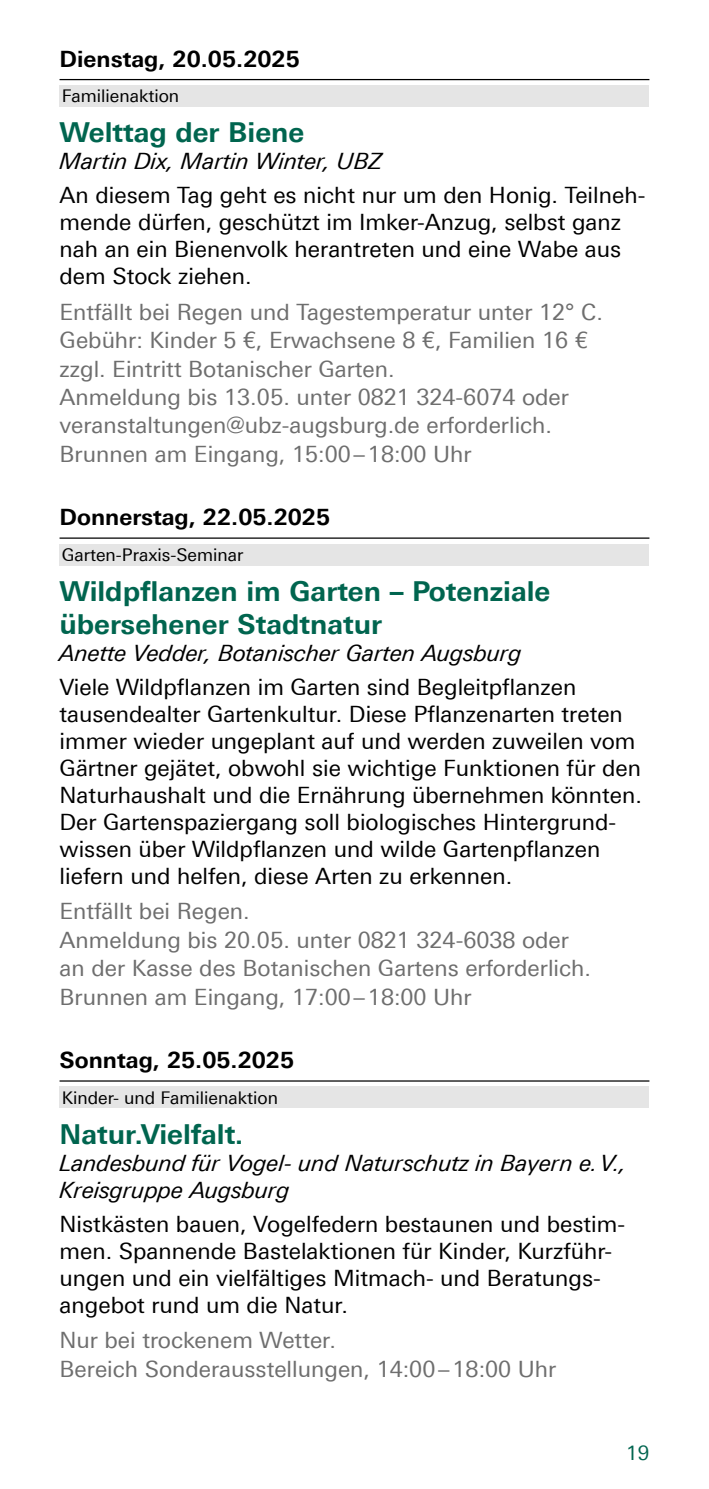
<style>
.page{position:relative;width:709px;height:1489px;background:#fff}
.page>*{position:absolute;margin:0;border:0;box-sizing:border-box;transform-origin:0 0}
.t1{font:700 27.5px/33px "Univers For Augsburg";color:#00654f}
.t2{font:22.5px/27px "Univers For Augsburg";color:#000}
.t3{font:22.5px/28.2px "Univers For Augsburg";color:#6e6e6e}
.t4{font:italic 22.5px/27px "Univers For Augsburg";color:#000}
.t5{font:700 22.5px "Univers For Augsburg";color:#000}
.t6{font:20px "Univers For Augsburg";color:#00654f}
.t7{font:17.5px "Univers For Augsburg";color:#000}
</style>
<div class="page">
<hr style="left:60px;top:79px;width:589px;height:1px;background:#000">
<div style="left:60px;top:85px;width:589px;height:22px;background:#e5e5e5"></div>
<hr style="left:60px;top:537px;width:589px;height:1px;background:#000">
<div style="left:60px;top:543px;width:589px;height:22px;background:#e5e5e5"></div>
<hr style="left:60px;top:1080px;width:589px;height:1px;background:#000">
<div style="left:60px;top:1086px;width:589px;height:22px;background:#e5e5e5"></div>
<p class="t5" style="left:60px;top:45px;width:242px">Dienstag, 20.05.2025</p>
<p class="t7" style="left:62px;top:86px;width:119px">Familienaktion</p>
<p class="t1" style="left:60px;top:116px;width:246px">Welttag der Biene</p>
<p class="t4" style="left:60px;top:148px;width:324px">Martin Dix, Martin Winter, UBZ</p>
<p class="t2" style="left:60px;top:182px;width:587px">An diesem Tag geht es nicht nur um den Honig. Teilneh&shy;mende dürfen, geschützt im Imker-Anzug, selbst ganz nah an ein Bienenvolk herantreten und eine Wabe aus dem Stock ziehen.</p>
<p class="t3" style="left:60px;top:298px;width:545px">Entfällt bei Regen und Tagestemperatur unter 12° C.<br>Gebühr: Kinder 5 €, Erwachsene 8 €, Familien 16 € zzgl. Eintritt Botanischer Garten.<br>Anmeldung bis 13.05. unter 0821 324-6074 oder veranstaltungen@ubz-augsburg.de erforderlich.<br>Brunnen am Eingang, 15:00–18:00 Uhr</p>
<p class="t5" style="left:60px;top:504px;width:272px">Donnerstag, 22.05.2025</p>
<p class="t7" style="left:62px;top:544px;width:183px">Garten-Praxis-Seminar</p>
<p class="t1" style="left:60px;top:574px;width:492px">Wildpflanzen im Garten – Potenziale übersehener Stadtnatur</p>
<p class="t4" style="left:60px;top:639px;width:464px">Anette Vedder, Botanischer Garten Augsburg</p>
<p class="t2" style="left:60px;top:673px;width:584px">Viele Wildpflanzen im Garten sind Begleitpflanzen tausendealter Gartenkultur. Diese Pflanzenarten treten immer wieder ungeplant auf und werden zuweilen vom Gärtner gejätet, obwohl sie wichtige Funktionen für den Naturhaushalt und die Ernährung übernehmen könnten.<br>Der Gartenspaziergang soll biologisches Hintergrund&shy;wissen über Wildpflanzen und wilde Gartenpflanzen liefern und helfen, diese Arten zu erkennen.</p>
<p class="t3" style="left:60px;top:897px;width:533px">Entfällt bei Regen.<br>Anmeldung bis 20.05. unter 0821 324-6038 oder an der Kasse des Botanischen Gartens erforderlich.<br>Brunnen am Eingang, 17:00–18:00 Uhr</p>
<p class="t5" style="left:60px;top:1046px;width:236px">Sonntag, 25.05.2025</p>
<p class="t7" style="left:62px;top:1087px;width:218px">Kinder- und Familienaktion</p>
<p class="t1" style="left:60px;top:1117px;width:185px">Natur.Vielfalt.</p>
<p class="t4" style="left:60px;top:1148px;width:568px">Landesbund für Vogel- und Naturschutz in Bayern e.V.,<br>Kreisgruppe Augsburg</p>
<p class="t2" style="left:60px;top:1210px;width:567px">Nistkästen bauen, Vogelfedern bestaunen und bestim&shy;men. Spannende Bastelaktionen für Kinder, Kurzführ&shy;ungen und ein vielfältiges Mitmach- und Beratungs&shy;angebot rund um die Natur.</p>
<p class="t3" style="left:60px;top:1325px;width:498px">Nur bei trockenem Wetter.<br>Bereich Sonderausstellungen, 14:00–18:00 Uhr</p>
<p class="t6" style="left:626px;top:1441px;width:25px">19</p>
</div>
